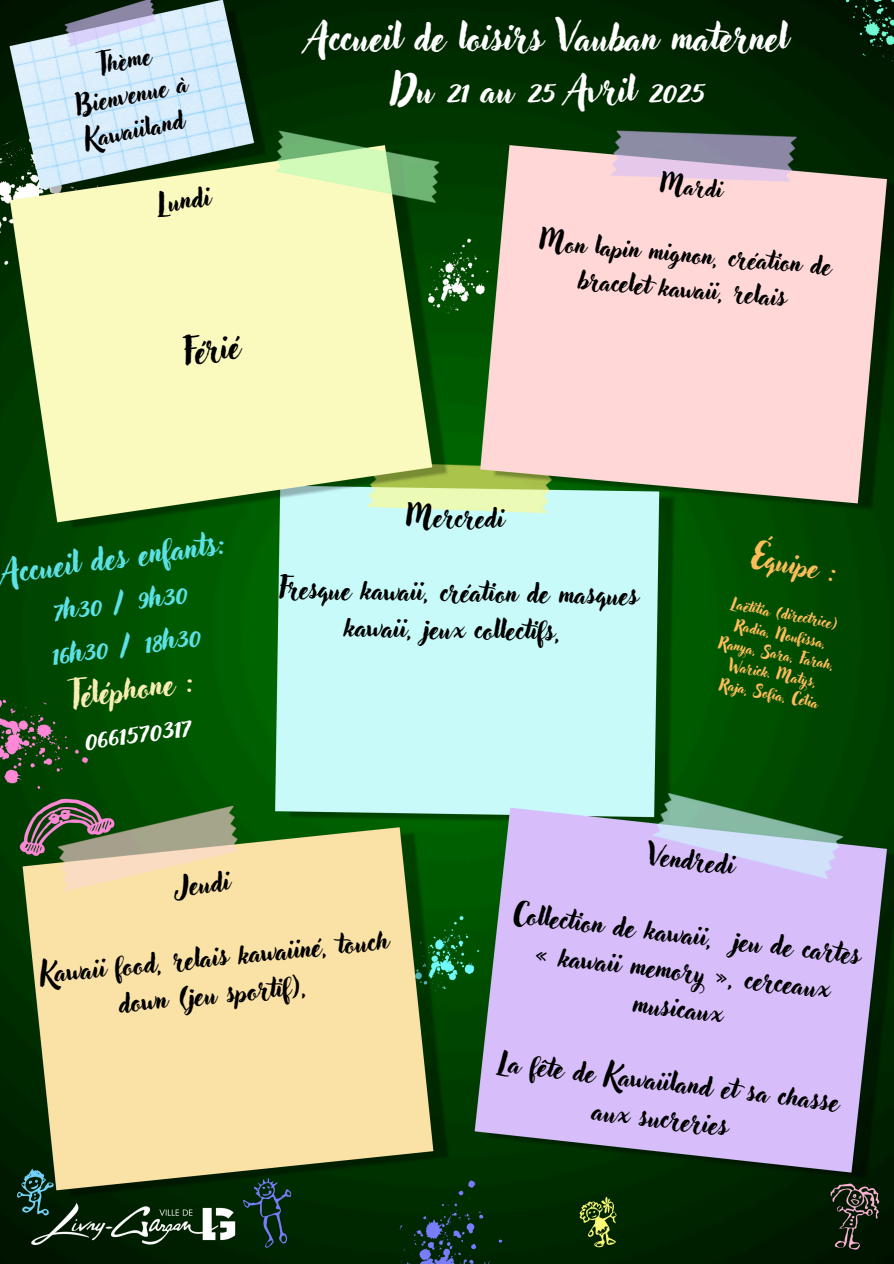
<style>
.page{position:relative;width:894px;height:1264px;background:#fff}
.page>*{position:absolute;margin:0;border:0;box-sizing:border-box;transform-origin:0 0}
.t1{font:37.5px "Adlery Pro";color:#fff}
.t2{font:36px "Adlery Pro";color:#fff}
.t3{font:33px "Adlery Pro";color:#000}
.t4{font:31.5px/44px "Adlery Pro";color:#5ce1e6;text-align:center}
.t5{font:28.8px "Adlery Pro";color:#ffbd59}
.t6{font:27px/37.2px "Adlery Pro";color:#000;text-align:center}
.t7{font:25.5px/35px "Adlery Pro";color:#000;text-align:center}
.t8{font:25.35px/35.1px "Adlery Pro";color:#000;text-align:center}
.t9{font:24px "Adlery Pro";color:#000}
.t10{font:15px/20.2px "Adlery Pro";color:#ffbd59;text-align:center}
.s1{color:#f9eeb1}
.s2{color:#fff}
</style>
<div class="page">
<img style="left:0;top:0;width:893px;height:1263px">
<h3 class="t8" style="left:66px;top:57px;width:114px;rotate:-12deg">Thème<br>Bienvenue à<br>Kawaiiland</h3>
<p class="t6" style="left:156px;top:187px;width:54px;rotate:-8deg">Lundi</p>
<h3 class="t3" style="left:181px;top:338px;width:59px;rotate:-8deg">Férié</h3>
<p class="t1" style="left:308px;top:20px;width:480px">Accueil de loisirs Vauban maternel</p>
<p class="t2" style="left:391px;top:73px;width:315px">Du 21 au 25 Avril 2025</p>
<h1 class="t9" style="left:660px;top:173px;width:64px;rotate:5deg">Mardi</h1>
<h3 class="t7" style="left:540px;top:226px;width:294px;rotate:5deg">Mon lapin mignon, création de bracelet kawaii, relais</h3>
<h4 class="t4" style="left:0;top:554px;width:226px;rotate:-8deg">Accueil des enfants:<br>7h30 / 9h30<br>16h30 / 18h30<br><span class="s1">Téléphone :<br></span><span class="s2">0661570317</span></h4>
<h3 class="t6" style="left:406px;top:500px;width:100px;rotate:1deg">Mercredi</h3>
<h3 class="t6" style="left:278px;top:572px;width:361px;rotate:1deg">Fresque kawaii, création de masques kawaii, jeux collectifs,</h3>
<h3 class="t5" style="left:754px;top:542px;width:87px;rotate:11deg">Équipe :</h3>
<h3 class="t10" style="left:728px;top:594px;width:119px;rotate:11deg">Laëtitia (directrice)<br>Radia, Noufissa,<br>Ranya, Sara, Farah,<br>Warick. Matys,<br>Raja, Sofia, Célia</h3>
<h2 class="t6" style="left:173px;top:870px;width:57px;rotate:-6deg">Jeudi</h2>
<h3 class="t6" style="left:39px;top:959px;width:351px;rotate:-6deg">Kawaii food, relais kawaiiné, touch down (jeu sportif),</h3>
<h2 class="t6" style="left:649px;top:838px;width:89px;rotate:7deg">Vendredi</h2>
<h4 class="t6" style="left:515px;top:897px;width:351px;rotate:7deg">Collection de kawaii, jeu de cartes « kawaii memory », cerceaux musicaux</h4>
<h4 class="t6" style="left:501px;top:1045px;width:343px;rotate:7deg">La fête de Kawaiiland et sa chasse aux sucreries</h4>
</div>
